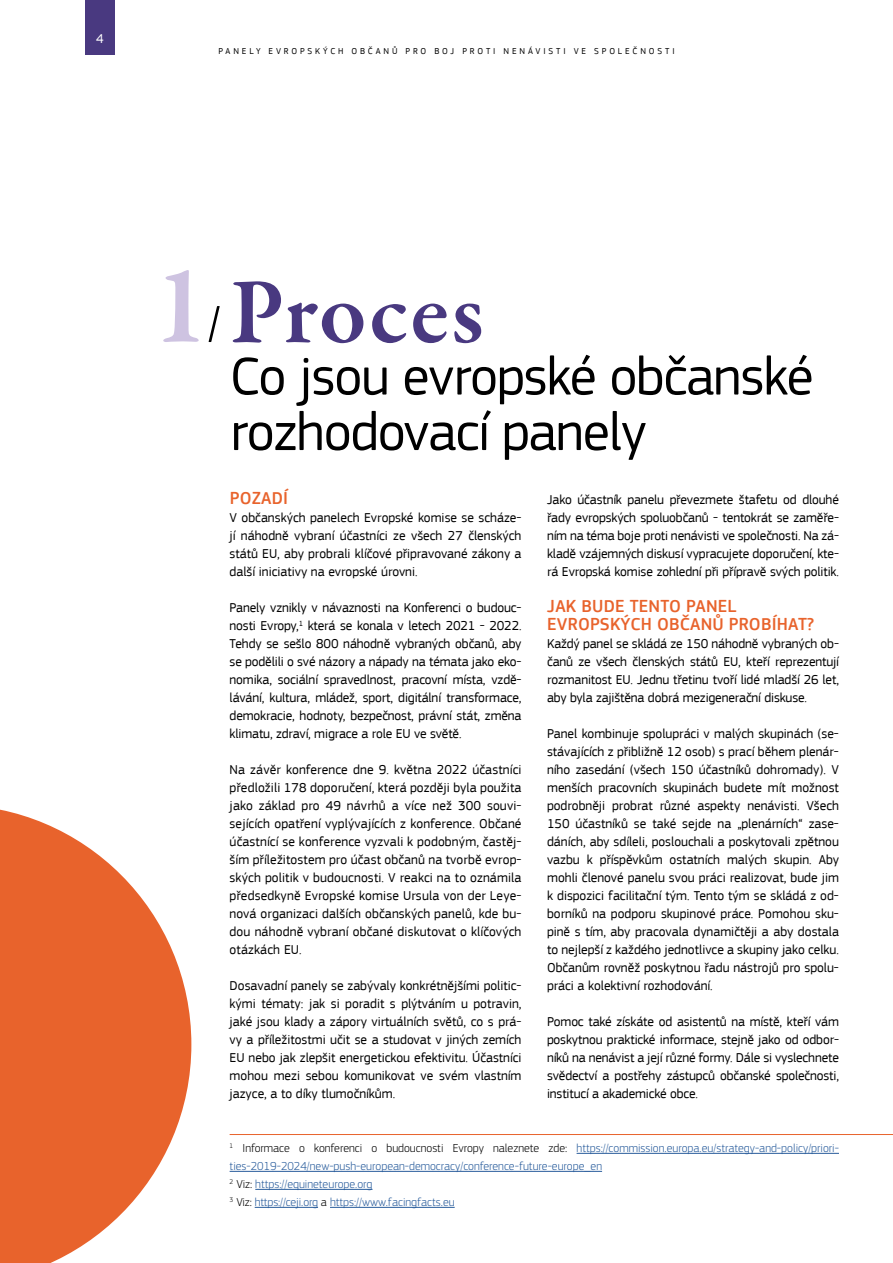
<style>
.page{position:relative;width:893px;height:1263px;background:#fff}
.page>*{position:absolute;margin:0;border:0;box-sizing:border-box;transform-origin:0 0}
.t1{font:600 94.5px "Garamond Premr Pro";letter-spacing:.02em;color:#493980}
.t2{font:55.5px/55.5px "EC Square Sans Pro";letter-spacing:-.02em;color:#000}
.t3{font:500 18px/18px "EC Square Sans Pro";letter-spacing:.01em;color:#e8632c}
.t4{font:13.5px/18px "EC Square Sans Pro";letter-spacing:-.01em;color:#000;text-align:justify}
.t5{font:13.5px "EC Square Sans Pro";color:#fff}
.t6{font:300 12px/18px "EC Square Sans Pro";color:#275b9b}
.t7{font:9px "EC Square Sans Pro";letter-spacing:.32em;color:#000}
.s1{color:#000}
</style>
<div class="page">
<div style="left:85px;top:0;width:30px;height:54px;background:#493980"></div>
<svg style="left:0;top:809px;width:191px;height:454px;fill:#e8632c"></svg>
<svg style="left:163px;top:270px;width:36px;height:72px"></svg>
<svg style="left:209px;top:306px;width:11px;height:36px"></svg>
<hr style="left:577px;top:1153px;width:262px;height:1px;background:#275b9b">
<hr style="left:230px;top:1171px;width:372px;height:1px;background:#275b9b">
<hr style="left:255px;top:1189px;width:117px;height:1px;background:#275b9b">
<hr style="left:255px;top:1207px;width:63px;height:1px;background:#275b9b">
<hr style="left:330px;top:1207px;width:125px;height:1px;background:#275b9b">
<hr style="left:230px;top:1134px;width:663px;height:1px;background:#e8632c">
<p class="t5" style="left:96px;top:30px;width:9px">4</p>
<p class="t7" style="left:218px;top:46px;width:458px">PANELY EVROPSKÝCH OBČANŮ PRO BOJ PROTI NENÁVISTI VE SPOLEČNOSTI</p>
<h1 class="t1" style="left:230px;top:255px;width:256px">Proces</h1>
<h2 class="t2" style="left:230px;top:349px;width:585px">Co jsou evropské občanské rozhodovací panely</h2>
<h3 class="t3" style="left:230px;top:489px;width:60px">POZADÍ</h3>
<p class="t4" style="left:230px;top:509px;width:293px">V občanských panelech Evropské komise se scháze&shy;jí náhodně vybraní účastníci ze všech 27 členských států EU, aby probrali klíčové připravované zákony a další iniciativy na evropské úrovni.</p>
<p class="t4" style="left:230px;top:599px;width:293px">Panely vznikly v návaznosti na Konferenci o budouc&shy;nosti Evropy,<sup>1</sup> která se konala v letech 2021 - 2022.<br>Tehdy se sešlo 800 náhodně vybraných občanů, aby se podělili o své názory a nápady na témata jako eko&shy;nomika, sociální spravedlnost, pracovní místa, vzdě&shy;lávání, kultura, mládež, sport, digitální transformace, demokracie, hodnoty, bezpečnost, právní stát, změna klimatu, zdraví, migrace a role EU ve světě.</p>
<p class="t4" style="left:230px;top:761px;width:293px">Na závěr konference dne 9. května 2022 účastníci předložili 178 doporučení, která později byla použita jako základ pro 49 návrhů a více než 300 souvi&shy;sejících opatření vyplývajících z konference. Občané účastnící se konference vyzvali k podobným, častěj&shy;ším příležitostem pro účast občanů na tvorbě evrop&shy;ských politik v budoucnosti. V reakci na to oznámila předsedkyně Evropské komise Ursula von der Leye&shy;nová organizaci dalších občanských panelů, kde bu&shy;dou náhodně vybraní občané diskutovat o klíčových otázkách EU.</p>
<p class="t4" style="left:230px;top:977px;width:293px">Dosavadní panely se zabývaly konkrétnějšími politic&shy;kými tématy: jak si poradit s plýtváním u potravin, jaké jsou klady a zápory virtuálních světů, co s prá&shy;vy a příležitostmi učit se a studovat v jiných zemích EU nebo jak zlepšit energetickou efektivitu. Účastníci mohou mezi sebou komunikovat ve svém vlastním jazyce, a to díky tlumočníkům.</p>
<p class="t4" style="left:547px;top:491px;width:293px">Jako účastník panelu převezmete štafetu od dlouhé řady evropských spoluobčanů - tentokrát se zaměře&shy;ním na téma boje proti nenávisti ve společnosti. Na zá&shy;kladě vzájemných diskusí vypracujete doporučení, kte&shy;rá Evropská komise zohlední při přípravě svých politik.</p>
<h3 class="t3" style="left:547px;top:597px;width:268px">JAK BUDE TENTO PANEL<br>EVROPSKÝCH OBČANŮ PROBÍHAT?</h3>
<p class="t4" style="left:547px;top:635px;width:293px">Každý panel se skládá ze 150 náhodně vybraných ob&shy;čanů ze všech členských států EU, kteří reprezentují rozmanitost EU. Jednu třetinu tvoří lidé mladší 26 let, aby byla zajištěna dobrá mezigenerační diskuse.</p>
<p class="t4" style="left:547px;top:725px;width:293px">Panel kombinuje spolupráci v malých skupinách (se&shy;stávajících z přibližně 12 osob) s prací během plenár&shy;ního zasedání (všech 150 účastníků dohromady). V menších pracovních skupinách budete mít možnost podrobněji probrat různé aspekty nenávisti. Všech 150 účastníků se také sejde na „plenárních“ zase&shy;dáních, aby sdíleli, poslouchali a poskytovali zpětnou vazbu k příspěvkům ostatních malých skupin. Aby mohli členové panelu svou práci realizovat, bude jim k dispozici facilitační tým. Tento tým se skládá z od&shy;borníků na podporu skupinové práce. Pomohou sku&shy;pině s tím, aby pracovala dynamičtěji a aby dostala to nejlepší z každého jednotlivce a skupiny jako celku.<br>Občanům rovněž poskytnou řadu nástrojů pro spolu&shy;práci a kolektivní rozhodování.</p>
<p class="t4" style="left:547px;top:1013px;width:293px">Pomoc také získáte od asistentů na místě, kteří vám poskytnou praktické informace, stejně jako od odbor&shy;níků na nenávist a její různé formy. Dále si vyslechnete svědectví a postřehy zástupců občanské společnosti, institucí a akademické obce.</p>
<p class="t6" style="left:230px;top:1139px;width:611px"><sup>1</sup> <span class="s1">Informace o konferenci o budoucnosti Evropy naleznete zde:</span> https://commission.europa.eu/strategy-and-policy/priori&shy;ties-2019-2024/new-push-european-democracy/conference-future-europe_en<br><sup>2</sup> <span class="s1">Viz:</span> https://equineteurope.org<br><sup>3</sup> <span class="s1">Viz:</span> https://ceji.org <span class="s1">a</span> https://www.facingfacts.eu</p>
</div>
